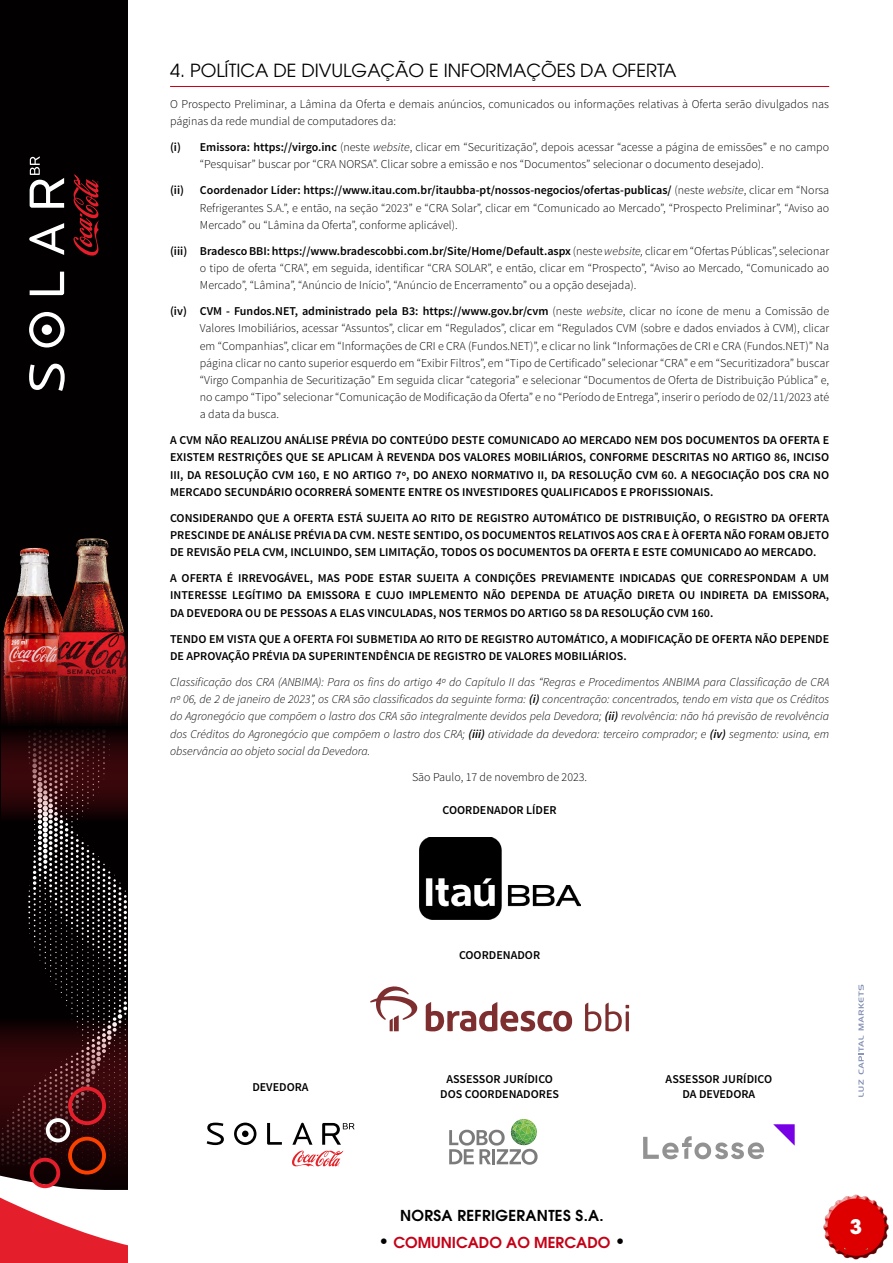
<style>
.page{position:relative;width:893px;height:1263px;background:#fff}
.page>*{position:absolute;margin:0;border:0;box-sizing:border-box;transform-origin:0 0}
.t1{font:700 19.95px "ITC Avant Garde Pro";color:#fff}
.TITULOS{font:18px "ITC Avant Garde Pro";color:#000}
.t2{font:600 15px "ITC Avant Garde Pro";letter-spacing:.02em;color:#000}
.t3{font:600 15px "ITC Avant Garde Pro";color:#c50117}
.t4{font:300 12px/17.1px "Source Sans Pro";color:#000;text-align:justify}
.t5{font:600 12px/17.1px "Source Sans Pro";color:#000;text-align:justify}
.t6{font:italic 300 12px/17.1px "Source Sans Pro";color:#000;text-align:justify}
.s1{font-weight:600}
.s2{font-style:italic}
.s3{font-size:18px;color:#000}
</style>
<div class="page">
<div style="left:0;top:0;width:128px;height:1263px;background:#020001"></div>
<img style="left:3px;top:547px;width:51px;height:84px">
<img style="left:54px;top:538px;width:70px;height:93px">
<img style="left:1px;top:631px;width:127px;height:94px">
<svg style="left:0;top:730px;width:128px;height:533px"></svg>
<svg style="left:29px;top:364px;width:36px;height:27px"></svg>
<svg style="left:30px;top:272px;width:34px;height:23px"></svg>
<svg style="left:29px;top:223px;width:35px;height:32px"></svg>
<svg style="left:30px;top:156px;width:34px;height:52px"></svg>
<svg style="left:29px;top:312px;width:36px;height:35px"></svg>
<div style="left:42px;top:325px;width:10px;height:10px;background:#fff;border-radius:50%"></div>
<svg style="left:73px;top:174px;width:26px;height:82px"></svg>
<img style="left:823px;top:1194px;width:66px;height:66px">
<div style="left:833px;top:1201px;width:47px;height:50px;background:#de0000;border-radius:50%"></div>
<svg style="left:858px;top:1080px;width:6px;height:17px"></svg>
<svg style="left:858px;top:985px;width:6px;height:89px"></svg>
<hr style="left:170px;top:86px;width:659px;height:1px;background:#c50117">
<img style="left:419px;top:837px;width:161px;height:83px">
<svg style="left:426px;top:1002px;width:146px;height:29px"></svg>
<svg style="left:370px;top:986px;width:47px;height:45px"></svg>
<svg style="left:585px;top:1002px;width:44px;height:29px"></svg>
<svg style="left:207px;top:1122px;width:17px;height:23px"></svg>
<svg style="left:267px;top:1123px;width:15px;height:22px"></svg>
<svg style="left:234px;top:1122px;width:22px;height:23px"></svg>
<div style="left:242px;top:1130px;width:6px;height:7px;background:#000;border-radius:50%"></div>
<svg style="left:292px;top:1123px;width:63px;height:44px"></svg>
<svg style="left:449px;top:1119px;width:89px;height:46px"></svg>
<svg style="left:643px;top:1136px;width:121px;height:23px"></svg>
<svg style="left:773px;top:1124px;width:22px;height:22px"></svg>
<p class="TITULOS" style="left:170px;top:59px;width:508px">4. POLÍTICA DE DIVULGAÇÃO E INFORMAÇÕES DA OFERTA</p>
<p class="t4" style="left:170px;top:95px;width:660px">O Prospecto Preliminar, a Lâmina da Oferta e demais anúncios, comunicados ou informações relativas à Oferta serão divulgados nas páginas da rede mundial de computadores da:</p>
<p class="t4" style="left:200px;top:139px;width:631px;text-indent:-30px"><span class="s1">(i) Emissora: https://virgo.inc</span> (neste <span class="s2">website</span>, clicar em “Securitização”, depois acessar “acesse a página de emissões” e no campo “Pesquisar” buscar por “CRA NORSA”. Clicar sobre a emissão e nos “Documentos” selecionar o documento desejado).</p>
<p class="t4" style="left:200px;top:182px;width:631px;text-indent:-30px"><span class="s1">(ii) Coordenador Líder: https://www.itau.com.br/itaubba-pt/nossos-negocios/ofertas-publicas/</span> (neste <span class="s2">website</span>, clicar em “Norsa Refrigerantes S.A.”, e então, na seção “2023” e “CRA Solar”, clicar em “Comunicado ao Mercado”, “Prospecto Preliminar”, “Aviso ao Mercado” ou “Lâmina da Oferta”, conforme aplicável).</p>
<p class="t4" style="left:200px;top:242px;width:631px;text-indent:-30px"><span class="s1">(iii) Bradesco BBI: https://www.bradescobbi.com.br/Site/Home/Default.aspx</span> (neste <span class="s2">website,</span> clicar em “Ofertas Públicas”, selecionar o tipo de oferta “CRA”, em seguida, identificar “CRA SOLAR”, e então, clicar em “Prospecto”, “Aviso ao Mercado, “Comunicado ao Mercado”, “Lâmina”, “Anúncio de Início”, “Anúncio de Encerramento” ou a opção desejada).</p>
<p class="t4" style="left:200px;top:303px;width:631px;text-indent:-30px"><span class="s1">(iv) CVM - Fundos.NET, administrado pela B3: https://www.gov.br/cvm</span> (neste <span class="s2">website</span>, clicar no ícone de menu a Comissão de Valores Imobiliários, acessar “Assuntos”, clicar em “Regulados”, clicar em “Regulados CVM (sobre e dados enviados à CVM), clicar em “Companhias”, clicar em “Informações de CRI e CRA (Fundos.NET)”, e clicar no link “Informações de CRI e CRA (Fundos.NET)” Na página clicar no canto superior esquerdo em “Exibir Filtros”, em “Tipo de Certificado” selecionar “CRA” e em “Securitizadora” buscar “Virgo Companhia de Securitização” Em seguida clicar “categoria” e selecionar “Documentos de Oferta de Distribuição Pública” e, no campo “Tipo” selecionar “Comunicação de Modificação da Oferta” e no “Período de Entrega”, inserir o período de 02/11/2023 até a data da busca.</p>
<p class="t5" style="left:170px;top:432px;width:661px">A CVM NÃO REALIZOU ANÁLISE PRÉVIA DO CONTEÚDO DESTE COMUNICADO AO MERCADO NEM DOS DOCUMENTOS DA OFERTA E EXISTEM RESTRIÇÕES QUE SE APLICAM À REVENDA DOS VALORES MOBILIÁRIOS, CONFORME DESCRITAS NO ARTIGO 86, INCISO III, DA RESOLUÇÃO CVM 160, E NO ARTIGO 7º, DO ANEXO NORMATIVO II, DA RESOLUÇÃO CVM 60. A NEGOCIAÇÃO DOS CRA NO MERCADO SECUNDÁRIO OCORRERÁ SOMENTE ENTRE OS INVESTIDORES QUALIFICADOS E PROFISSIONAIS.</p>
<p class="t5" style="left:170px;top:510px;width:661px">CONSIDERANDO QUE A OFERTA ESTÁ SUJEITA AO RITO DE REGISTRO AUTOMÁTICO DE DISTRIBUIÇÃO, O REGISTRO DA OFERTA PRESCINDE DE ANÁLISE PRÉVIA DA CVM. NESTE SENTIDO, OS DOCUMENTOS RELATIVOS AOS CRA E À OFERTA NÃO FORAM OBJETO DE REVISÃO PELA CVM, INCLUINDO, SEM LIMITAÇÃO, TODOS OS DOCUMENTOS DA OFERTA E ESTE COMUNICADO AO MERCADO.</p>
<p class="t5" style="left:170px;top:570px;width:661px">A OFERTA É IRREVOGÁVEL, MAS PODE ESTAR SUJEITA A CONDIÇÕES PREVIAMENTE INDICADAS QUE CORRESPONDAM A UM INTERESSE LEGÍTIMO DA EMISSORA E CUJO IMPLEMENTO NÃO DEPENDA DE ATUAÇÃO DIRETA OU INDIRETA DA EMISSORA, DA DEVEDORA OU DE PESSOAS A ELAS VINCULADAS, NOS TERMOS DO ARTIGO 58 DA RESOLUÇÃO CVM 160.</p>
<p class="t5" style="left:170px;top:630px;width:661px">TENDO EM VISTA QUE A OFERTA FOI SUBMETIDA AO RITO DE REGISTRO AUTOMÁTICO, A MODIFICAÇÃO DE OFERTA NÃO DEPENDE<br>DE APROVAÇÃO PRÉVIA DA SUPERINTENDÊNCIA DE REGISTRO DE VALORES MOBILIÁRIOS.</p>
<p class="t6" style="left:170px;top:673px;width:661px">Classificação dos CRA (ANBIMA): Para os fins do artigo 4º do Capítulo II das “Regras e Procedimentos ANBIMA para Classificação de CRA nº 06, de 2 de janeiro de 2023”, os CRA são classificados da seguinte forma: <span class="s1">(i)</span> concentração: concentrados, tendo em vista que os Créditos do Agronegócio que compõem o lastro dos CRA são integralmente devidos pela Devedora; <span class="s1">(ii)</span> revolvência: não há previsão de revolvência dos Créditos do Agronegócio que compõem o lastro dos CRA; <span class="s1">(iii)</span> atividade da devedora: terceiro comprador; e <span class="s1">(iv)</span> segmento: usina, em observância ao objeto social da Devedora.</p>
<p class="t4" style="left:412px;top:768px;width:177px">São Paulo, 17 de novembro de 2023.</p>
<p class="t5" style="left:443px;top:802px;width:116px">COORDENADOR LÍDER</p>
<p class="t5" style="left:459px;top:946px;width:83px">COORDENADOR</p>
<p class="t5" style="left:252px;top:1078px;width:58px">DEVEDORA</p>
<p class="t5" style="left:440px;top:1072px;width:120px;line-height:15px;text-align:center">ASSESSOR JURÍDICO<br>DOS COORDENADORES</p>
<p class="t5" style="left:666px;top:1072px;width:108px;line-height:15px;text-align:center">ASSESSOR JURÍDICO<br>DA DEVEDORA</p>
<p class="t2" style="left:400px;top:1205px;width:205px">NORSA REFRIGERANTES S.A.</p>
<p class="t3" style="left:378px;top:1233px;width:249px"><span class="s3">•</span> COMUNICADO AO MERCADO <span class="s3">•</span></p>
<h1 class="t1" style="left:850px;top:1214px;width:14px">3</h1>
</div>
